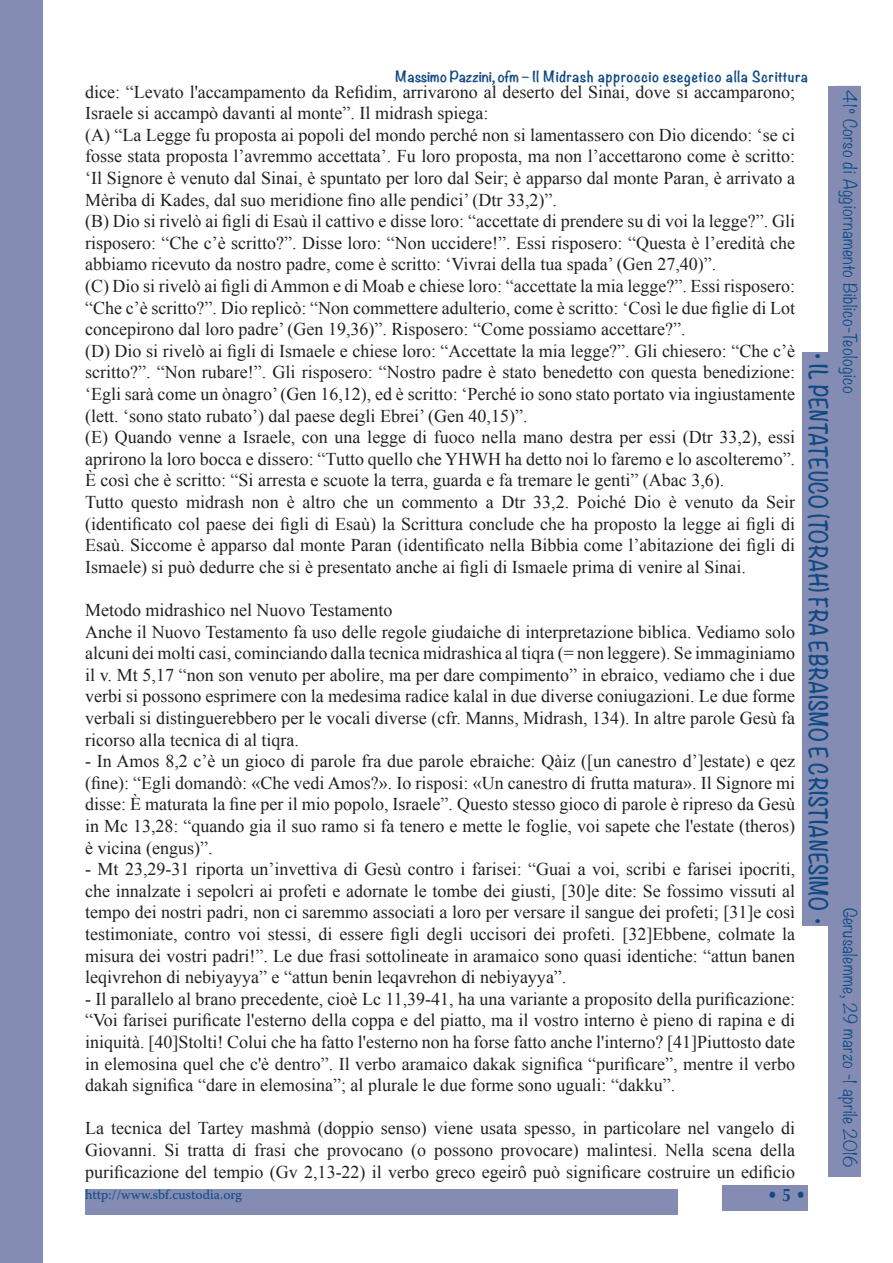
<style>
.page{position:relative;width:893px;height:1263px;background:#fff}
.page>*{position:absolute;margin:0;border:0;box-sizing:border-box;transform-origin:0 0}
.t1{font:700 22.5px "Noteworthy";letter-spacing:.025em;color:#0f4a84;scale:.8 1}
.t2{font:700 18.15px "Optima";color:#0f4a84;scale:.91 1}
.t3{font:18px/21.6px "Times New Roman";color:#231f20;text-align:justify}
.t4{font:300 16.5px "Noteworthy";letter-spacing:.025em;color:#0f4a84}
.t5{font:700 13.5px "Noteworthy";letter-spacing:.045em;color:#0f4a84}
.t6{font:13.5px "Warnock Pro";color:#0f4a84}
</style>
<div class="page">
<div style="left:0;top:0;width:43px;height:1263px;background:#848cb3"></div>
<div style="left:85px;top:1189px;width:592px;height:26px;background:#848cb3"></div>
<div style="left:723px;top:1185px;width:85px;height:26px;background:#848cb3"></div>
<div style="left:829px;top:86px;width:32px;height:1090px;background:#848cb3"></div>
<div style="left:801px;top:352px;width:36px;height:573px;background:#848cb3"></div>
<p class="t5" style="left:396px;top:64px;width:414px">Massimo Pazzini, ofm – Il Midrash approccio esegetico alla Scrittura</p>
<p class="t3" style="left:85px;top:80px;width:712px">dice: “Levato l'accampamento da Refidim, arrivarono al deserto del Sinai, dove si accamparono;<br>Israele si accampò davanti al monte”. Il midrash spiega:</p>
<p class="t3" style="left:85px;top:124px;width:712px">(A) “La Legge fu proposta ai popoli del mondo perché non si lamentassero con Dio dicendo: ‘se ci fosse stata proposta l’avremmo accettata’. Fu loro proposta, ma non l’accettarono come è scritto: ‘Il Signore è venuto dal Sinai, è spuntato per loro dal Seir; è apparso dal monte Paran, è arrivato a Mèriba di Kades, dal suo meridione fino alle pendici’ (Dtr 33,2)”.</p>
<p class="t3" style="left:85px;top:210px;width:712px">(B) Dio si rivelò ai figli di Esaù il cattivo e disse loro: “accettate di prendere su di voi la legge?”. Gli risposero: “Che c’è scritto?”. Disse loro: “Non uccidere!”. Essi risposero: “Questa è l’eredità che abbiamo ricevuto da nostro padre, come è scritto: ‘Vivrai della tua spada’ (Gen 27,40)”.</p>
<p class="t3" style="left:85px;top:275px;width:712px">(C) Dio si rivelò ai figli di Ammon e di Moab e chiese loro: “accettate la mia legge?”. Essi risposero: “Che c’è scritto?”. Dio replicò: “Non commettere adulterio, come è scritto: ‘Così le due figlie di Lot concepirono dal loro padre’ (Gen 19,36)”. Risposero: “Come possiamo accettare?”.</p>
<p class="t3" style="left:85px;top:340px;width:712px">(D) Dio si rivelò ai figli di Ismaele e chiese loro: “Accettate la mia legge?”. Gli chiesero: “Che c’è scritto?”. “Non rubare!”. Gli risposero: “Nostro padre è stato benedetto con questa benedizione: ‘Egli sarà come un ònagro’ (Gen 16,12), ed è scritto: ‘Perché io sono stato portato via ingiustamente (lett. ‘sono stato rubato’) dal paese degli Ebrei’ (Gen 40,15)”.</p>
<p class="t3" style="left:85px;top:426px;width:712px">(E) Quando venne a Israele, con una legge di fuoco nella mano destra per essi (Dtr 33,2), essi aprirono la loro bocca e dissero: “Tutto quello che YHWH ha detto noi lo faremo e lo ascolteremo”.<br>È così che è scritto: “Si arresta e scuote la terra, guarda e fa tremare le genti” (Abac 3,6).</p>
<p class="t3" style="left:85px;top:491px;width:712px">Tutto questo midrash non è altro che un commento a Dtr 33,2. Poiché Dio è venuto da Seir (identificato col paese dei figli di Esaù) la Scrittura conclude che ha proposto la legge ai figli di Esaù. Siccome è apparso dal monte Paran (identificato nella Bibbia come l’abitazione dei figli di Ismaele) si può dedurre che si è presentato anche ai figli di Ismaele prima di venire al Sinai.</p>
<p class="t3" style="left:85px;top:599px;width:309px">Metodo midrashico nel Nuovo Testamento</p>
<p class="t3" style="left:85px;top:620px;width:712px">Anche il Nuovo Testamento fa uso delle regole giudaiche di interpretazione biblica. Vediamo solo alcuni dei molti casi, cominciando dalla tecnica midrashica al tiqra (= non leggere). Se immaginiamo il v. Mt 5,17 “non son venuto per abolire, ma per dare compimento” in ebraico, vediamo che i due verbi si possono esprimere con la medesima radice kalal in due diverse coniugazioni. Le due forme verbali si distinguerebbero per le vocali diverse (cfr. Manns, Midrash, 134). In altre parole Gesù fa ricorso alla tecnica di al tiqra.</p>
<p class="t3" style="left:85px;top:750px;width:712px">- In Amos 8,2 c’è un gioco di parole fra due parole ebraiche: Qàiz ([un canestro d’]estate) e qez (fine): “Egli domandò: «Che vedi Amos?». Io risposi: «Un canestro di frutta matura». Il Signore mi disse: È maturata la fine per il mio popolo, Israele”. Questo stesso gioco di parole è ripreso da Gesù in Mc 13,28: “quando gia il suo ramo si fa tenero e mette le foglie, voi sapete che l'estate (theros) è vicina (engus)”.</p>
<p class="t3" style="left:85px;top:858px;width:712px">- Mt 23,29-31 riporta un’invettiva di Gesù contro i farisei: “Guai a voi, scribi e farisei ipocriti, che innalzate i sepolcri ai profeti e adornate le tombe dei giusti, [30]e dite: Se fossimo vissuti al tempo dei nostri padri, non ci saremmo associati a loro per versare il sangue dei profeti; [31]e così testimoniate, contro voi stessi, di essere figli degli uccisori dei profeti. [32]Ebbene, colmate la misura dei vostri padri!”. Le due frasi sottolineate in aramaico sono quasi identiche: “attun banen leqivrehon di nebiyayya” e “attun benin leqavrehon di nebiyayya”.</p>
<p class="t3" style="left:85px;top:988px;width:712px">- Il parallelo al brano precedente, cioè Lc 11,39-41, ha una variante a proposito della purificazione: “Voi farisei purificate l'esterno della coppa e del piatto, ma il vostro interno è pieno di rapina e di iniquità. [40]Stolti! Colui che ha fatto l'esterno non ha forse fatto anche l'interno? [41]Piuttosto date in elemosina quel che c'è dentro”. Il verbo aramaico dakak significa “purificare”, mentre il verbo dakah significa “dare in elemosina”; al plurale le due forme sono uguali: “dakku”.</p>
<p class="t3" style="left:85px;top:1117px;width:712px">La tecnica del Tartey mashmà (doppio senso) viene usata spesso, in particolare nel vangelo di Giovanni. Si tratta di frasi che provocano (o possono provocare) malintesi. Nella scena della purificazione del tempio (Gv 2,13-22) il verbo greco egeirô può significare costruire un edificio</p>
<p class="t4" style="left:864px;top:90px;width:305px;rotate:90deg">41º Corso di Aggiornamento Biblico-Teologico</p>
<p class="t1" style="left:838px;top:353px;width:715px;rotate:90deg">• IL PENTATEUCO (TORAH) FRA EBRAISMO E CRISTIANESIMO •</p>
<p class="t4" style="left:864px;top:908px;width:261px;rotate:90deg">Gerusalemme, 29 marzo -1 aprile 2016</p>
<p class="t6" style="left:85px;top:1186px;width:158px">http://www.sbf.custodia.org</p>
<p class="t2" style="left:767px;top:1184px;width:44px">• 5 •</p>
</div>
